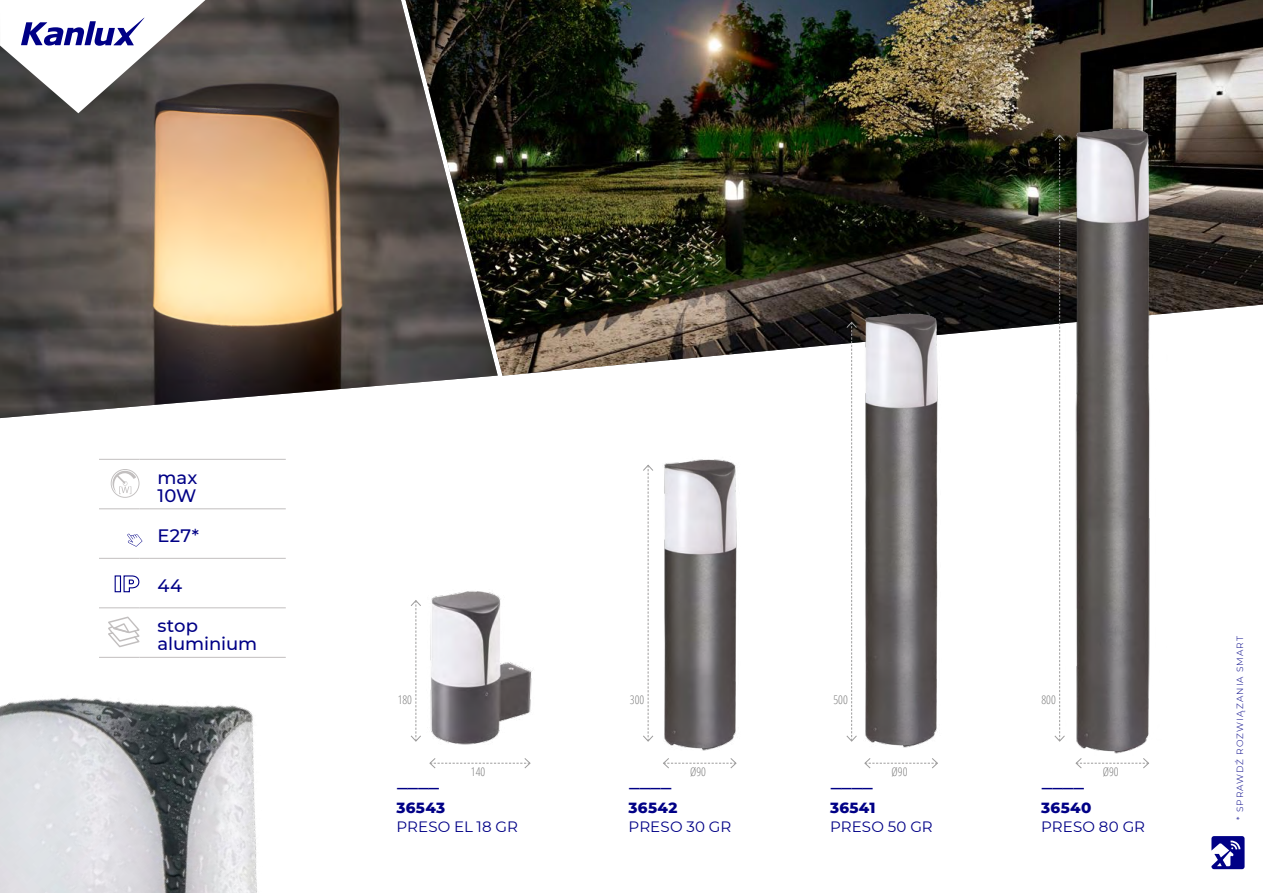
<style>
.page{position:relative;width:1263px;height:893px;background:#fff}
.page>*{position:absolute;margin:0;border:0;box-sizing:border-box;transform-origin:0 0}
.t1{font:500 18px/18px "Montserrat";letter-spacing:-.005em;color:#000086}
.t2{font:15px "Montserrat";letter-spacing:.01em;color:#000086}
.t3{font:800 15px "Montserrat";letter-spacing:.025em;color:#000086}
.t4{font:700 15px "Montserrat";color:#000086}
.t5{font:300 condensed 12px "Open Sans";color:#808080}
.t6{font:300 9px "Montserrat";letter-spacing:.115em;color:#000086}
</style>
<div class="page">
<img style="left:0;top:0;width:492px;height:418px">
<img style="left:405px;top:0;width:858px;height:376px">
<svg style="left:0;top:0;width:205px;height:113px"></svg>
<img style="left:430px;top:591px;width:103px;height:154px">
<svg style="left:411px;top:600px;width:10px;height:142px"></svg>
<svg style="left:429px;top:758px;width:102px;height:11px"></svg>
<img style="left:664px;top:459px;width:73px;height:292px">
<svg style="left:643px;top:464px;width:11px;height:278px"></svg>
<svg style="left:663px;top:758px;width:74px;height:11px"></svg>
<img style="left:847px;top:303px;width:109px;height:445px">
<svg style="left:846px;top:321px;width:11px;height:421px"></svg>
<svg style="left:864px;top:758px;width:74px;height:11px"></svg>
<img style="left:1058px;top:118px;width:109px;height:636px">
<svg style="left:1054px;top:134px;width:11px;height:608px"></svg>
<svg style="left:1075px;top:758px;width:74px;height:11px"></svg>
<img style="left:0;top:697px;width:257px;height:196px">
<hr style="left:99px;top:459px;width:41px;height:1px;background:#c2bfbf">
<hr style="left:140px;top:459px;width:146px;height:1px;background:#c2bfbf">
<hr style="left:99px;top:509px;width:41px;height:1px;background:#c2bfbf">
<hr style="left:140px;top:509px;width:146px;height:1px;background:#c2bfbf">
<hr style="left:99px;top:558px;width:41px;height:1px;background:#c2bfbf">
<hr style="left:140px;top:558px;width:146px;height:1px;background:#c2bfbf">
<hr style="left:99px;top:608px;width:41px;height:1px;background:#c2bfbf">
<hr style="left:140px;top:608px;width:146px;height:1px;background:#c2bfbf">
<hr style="left:99px;top:657px;width:41px;height:1px;background:#c2bfbf">
<hr style="left:140px;top:657px;width:146px;height:1px;background:#c2bfbf">
<svg style="left:111px;top:469px;width:29px;height:29px"></svg>
<div style="left:115px;top:575px;width:6px;height:17px;border:1px solid #000086"></div>
<svg style="left:123px;top:575px;width:17px;height:18px"></svg>
<svg style="left:108px;top:616px;width:32px;height:32px"></svg>
<svg style="left:127px;top:534px;width:15px;height:13px"></svg>
<svg style="left:1211px;top:836px;width:33px;height:33px"></svg>
<p class="t1" style="left:158px;top:468px;width:41px">max<br>10W</p>
<p class="t1" style="left:158px;top:526px;width:43px">E27*</p>
<p class="t1" style="left:158px;top:576px;width:26px">44</p>
<p class="t1" style="left:158px;top:616px;width:101px">stop aluminium</p>
<p class="t5" style="left:398px;top:692px;width:16px">180</p>
<p class="t5" style="left:471px;top:764px;width:16px">140</p>
<p class="t4" style="left:396px;top:778px;width:47px">̶̶̶̶</p>
<p class="t3" style="left:396px;top:797px;width:50px">36543</p>
<p class="t2" style="left:396px;top:817px;width:123px">PRESO EL 18 GR</p>
<p class="t5" style="left:630px;top:692px;width:16px">300</p>
<p class="t5" style="left:833px;top:692px;width:16px">500</p>
<p class="t5" style="left:690px;top:764px;width:17px">Ø90</p>
<p class="t5" style="left:892px;top:764px;width:17px">Ø90</p>
<p class="t4" style="left:629px;top:778px;width:47px">̶̶̶̶</p>
<p class="t3" style="left:629px;top:797px;width:50px">36542</p>
<p class="t2" style="left:629px;top:817px;width:104px">PRESO 30 GR</p>
<p class="t4" style="left:830px;top:778px;width:47px">̶̶̶̶</p>
<p class="t3" style="left:830px;top:797px;width:47px">36541</p>
<p class="t2" style="left:830px;top:817px;width:104px">PRESO 50 GR</p>
<p class="t5" style="left:1041px;top:692px;width:16px">800</p>
<p class="t5" style="left:1103px;top:764px;width:17px">Ø90</p>
<p class="t4" style="left:1041px;top:778px;width:47px">̶̶̶̶</p>
<p class="t3" style="left:1041px;top:797px;width:52px">36540</p>
<p class="t2" style="left:1041px;top:817px;width:105px">PRESO 80 GR</p>
<p class="t6" style="left:1234px;top:820px;width:185px;rotate:-90deg">* SPRAWDŹ ROZWIĄZANIA SMART</p>
</div>
